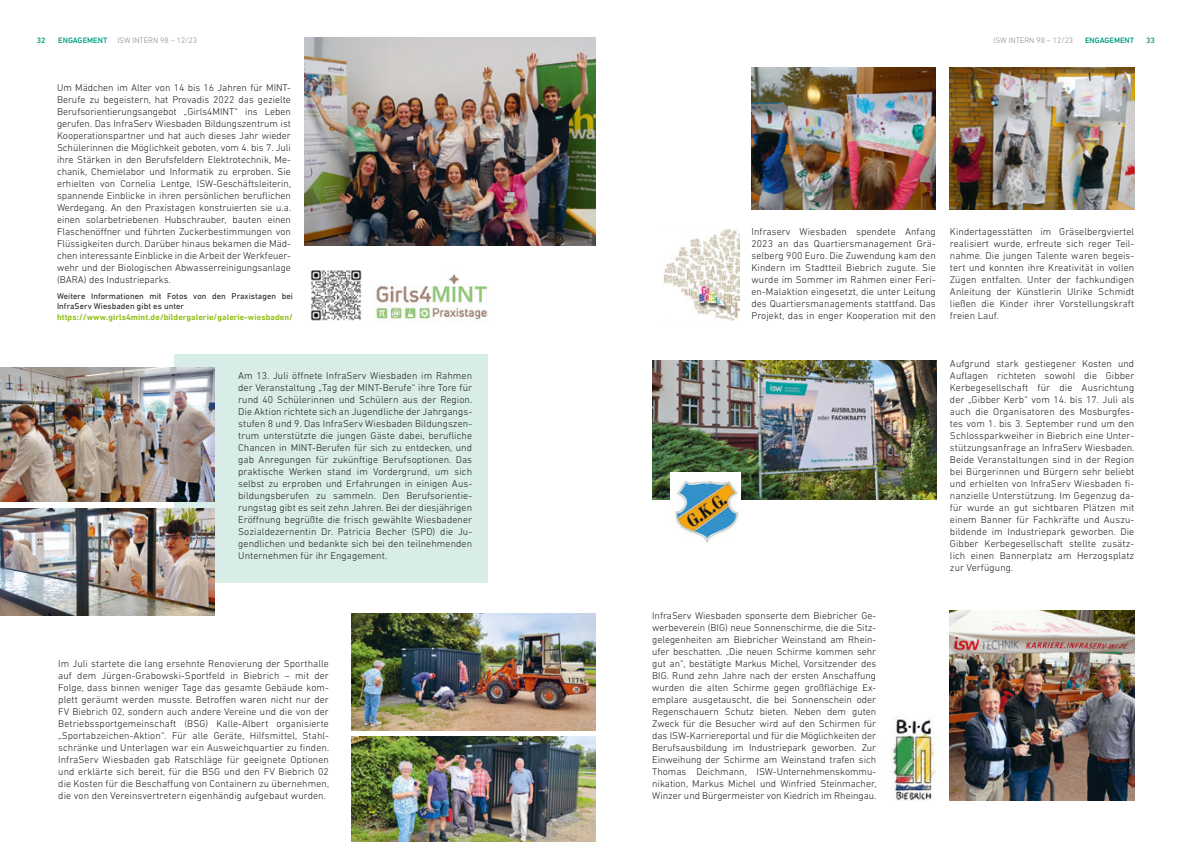
<style>
.page{position:relative;width:1191px;height:842px;background:#fff}
.page>*{position:absolute;margin:0;border:0;box-sizing:border-box;transform-origin:0 0}
.name_hervorhebung{font:300 10px/12px "DIN Next LT Pro";letter-spacing:.01em;color:#1d1d1b;text-align:justify}
.Fußnote_-_klein{font:8.5px/10.5px "DIN Next LT Pro";letter-spacing:.01em;color:#1d1d1b}
.Fußnote_-_klein-2{font:700 8.5px "DIN Next LT Pro";letter-spacing:.01em;color:#96c11f}
.t1{font:300 8px "DIN Next LT Pro";color:#878787}
.t2{font:500 8px "DIN Next LT Pro";color:#009d82}
.s1{font-weight:500;color:#009d82}
</style>
<div class="page">
<div style="left:174px;top:354px;width:314px;height:229px;background:#d8ece8"></div>
<img style="left:0;top:368px;width:215px;height:133px">
<img style="left:0;top:508px;width:215px;height:108px">
<img style="left:351px;top:614px;width:244px;height:117px">
<img style="left:351px;top:737px;width:244px;height:105px">
<img style="left:663px;top:229px;width:76px;height:91px">
<img style="left:652px;top:360px;width:284px;height:139px">
<img style="left:891px;top:707px;width:75px;height:94px">
<img style="left:950px;top:610px;width:184px;height:190px">
<img style="left:670px;top:472px;width:70px;height:70px">
<img style="left:305px;top:37px;width:290px;height:209px">
<img style="left:376px;top:274px;width:112px;height:46px">
<img style="left:311px;top:270px;width:51px;height:51px">
<img style="left:950px;top:67px;width:184px;height:142px">
<img style="left:751px;top:67px;width:184px;height:142px">
<p class="t2" style="left:37px;top:35px;width:10px">32</p>
<p class="t1" style="left:58px;top:35px;width:140px"><span class="s1">ENGAGEMENT</span> ISW INTERN 98 – 12/23</p>
<p class="t1" style="left:993px;top:35px;width:81px">ISW INTERN 98 – 12/23</p>
<p class="t2" style="left:1085px;top:35px;width:51px">ENGAGEMENT</p>
<p class="t2" style="left:1146px;top:35px;width:10px">33</p>
<p class="name_hervorhebung" style="left:57px;top:82px;width:236px">Um Mädchen im Alter von 14 bis 16 Jahren für MINT-Berufe zu begeistern, hat Provadis 2022 das gezielte Berufsorientierungsangebot „Girls4MINT“ ins Leben gerufen. Das InfraServ Wiesbaden Bildungszentrum ist Kooperationspartner und hat auch dieses Jahr wieder Schülerinnen die Möglichkeit geboten, vom 4. bis 7. Juli ihre Stärken in den Berufsfeldern Elektrotechnik, Me&shy;chanik, Chemielabor und Informatik zu erproben. Sie erhielten von Cornelia Lentge, ISW-Geschäftsleiterin, spannende Einblicke in ihren persönlichen beruflichen Werdegang. An den Praxistagen konstruierten sie u.a. einen solarbetriebenen Hubschrauber, bauten einen Flaschenöffner und führten Zuckerbestimmungen von Flüssigkeiten durch. Darüber hinaus bekamen die Mäd&shy;chen interessante Einblicke in die Arbeit der Werkfeuer&shy;wehr und der Biologischen Abwasserreinigungsanlage (BARA) des Industrieparks.</p>
<p class="Fußnote_-_klein" style="left:57px;top:290px;width:237px">Weitere Informationen mit Fotos von den Praxistagen bei<br>InfraServ Wiesbaden gibt es unter</p>
<p class="Fußnote_-_klein-2" style="left:57px;top:312px;width:237px">https://www.girls4mint.de/bildergalerie/galerie-wiesbaden/</p>
<p class="name_hervorhebung" style="left:238px;top:370px;width:236px">Am 13. Juli öffnete InfraServ Wiesbaden im Rahmen der Veranstaltung „Tag der MINT-Berufe“ ihre Tore für rund 40 Schülerinnen und Schülern aus der Region.<br>Die Aktion richtete sich an Jugendliche der Jahrgangs&shy;stufen 8 und 9. Das InfraServ Wiesbaden Bildungszen&shy;trum unterstützte die jungen Gäste dabei, berufliche Chancen in MINT-Berufen für sich zu entdecken, und gab Anregungen für zukünftige Berufsoptionen. Das praktische Werken stand im Vordergrund, um sich selbst zu erproben und Erfahrungen in einigen Aus&shy;bildungsberufen zu sammeln. Den Berufsorientie&shy;rungstag gibt es seit zehn Jahren. Bei der diesjährigen Eröffnung begrüßte die frisch gewählte Wiesbadener Sozialdezernentin Dr. Patricia Becher (SPD) die Ju&shy;gendlichen und bedankte sich bei den teilnehmenden Unternehmen für ihr Engagement.</p>
<p class="name_hervorhebung" style="left:58px;top:658px;width:272px">Im Juli startete die lang ersehnte Renovierung der Sporthalle auf dem Jürgen-Grabowski-Sportfeld in Biebrich – mit der Folge, dass binnen weniger Tage das gesamte Gebäude kom&shy;plett geräumt werden musste. Betroffen waren nicht nur der FV Biebrich 02, sondern auch andere Vereine und die von der Betriebssportgemeinschaft (BSG) Kalle-Albert organisierte „Sportabzeichen-Aktion“. Für alle Geräte, Hilfsmittel, Stahl&shy;schränke und Unterlagen war ein Ausweichquartier zu finden.<br>InfraServ Wiesbaden gab Ratschläge für geeignete Optionen und erklärte sich bereit, für die BSG und den FV Biebrich 02 die Kosten für die Beschaffung von Containern zu übernehmen, die von den Vereinsvertretern eigenhändig aufgebaut wurden.</p>
<p class="name_hervorhebung" style="left:751px;top:226px;width:186px">Infraserv Wiesbaden spendete Anfang 2023 an das Quartiersmanagement Grä&shy;selberg 900 Euro. Die Zuwendung kam den Kindern im Stadtteil Biebrich zugute. Sie wurde im Sommer im Rahmen einer Feri&shy;en-Malaktion eingesetzt, die unter Leitung des Quartiersmanagements stattfand. Das Projekt, das in enger Kooperation mit den</p>
<p class="name_hervorhebung" style="left:950px;top:226px;width:186px">Kindertagesstätten im Gräselbergviertel realisiert wurde, erfreute sich reger Teil&shy;nahme. Die jungen Talente waren begeis&shy;tert und konnten ihre Kreativität in vollen Zügen entfalten. Unter der fachkundigen Anleitung der Künstlerin Ulrike Schmidt ließen die Kinder ihrer Vorstellungskraft freien Lauf.</p>
<p class="name_hervorhebung" style="left:652px;top:610px;width:226px">InfraServ Wiesbaden sponserte dem Biebricher Ge&shy;werbeverein (BIG) neue Sonnenschirme, die die Sitz&shy;gelegenheiten am Biebricher Weinstand am Rhein&shy;ufer beschatten. „Die neuen Schirme kommen sehr gut an“, bestätigte Markus Michel, Vorsitzender des BIG. Rund zehn Jahre nach der ersten Anschaffung wurden die alten Schirme gegen großflächige Ex&shy;emplare ausgetauscht, die bei Sonnenschein oder Regenschauern Schutz bieten. Neben dem guten Zweck für die Besucher wird auf den Schirmen für das ISW-Karriereportal und für die Möglichkeiten der Berufsausbildung im Industriepark geworben. Zur Einweihung der Schirme am Weinstand trafen sich Thomas Deichmann, ISW-Unternehmenskommu&shy;nikation, Markus Michel und Winfried Steinmacher, Winzer und Bürgermeister von Kiedrich im Rheingau.</p>
<p class="name_hervorhebung" style="left:950px;top:358px;width:186px">Aufgrund stark gestiegener Kosten und Auflagen richteten sowohl die Gibber Kerbegesellschaft für die Ausrichtung der „Gibber Kerb“ vom 14. bis 17. Juli als auch die Organisatoren des Mosburgfes&shy;tes vom 1. bis 3. September rund um den Schlossparkweiher in Biebrich eine Unter&shy;stützungsanfrage an InfraServ Wiesbaden.<br>Beide Veranstaltungen sind in der Region bei Bürgerinnen und Bürgern sehr beliebt und erhielten von InfraServ Wiesbaden fi&shy;nanzielle Unterstützung. Im Gegenzug da&shy;für wurde an gut sichtbaren Plätzen mit einem Banner für Fachkräfte und Auszu&shy;bildende im Industriepark geworben. Die Gibber Kerbegesellschaft stellte zusätz&shy;lich einen Bannerplatz am Herzogsplatz zur Verfügung.</p>
</div>
